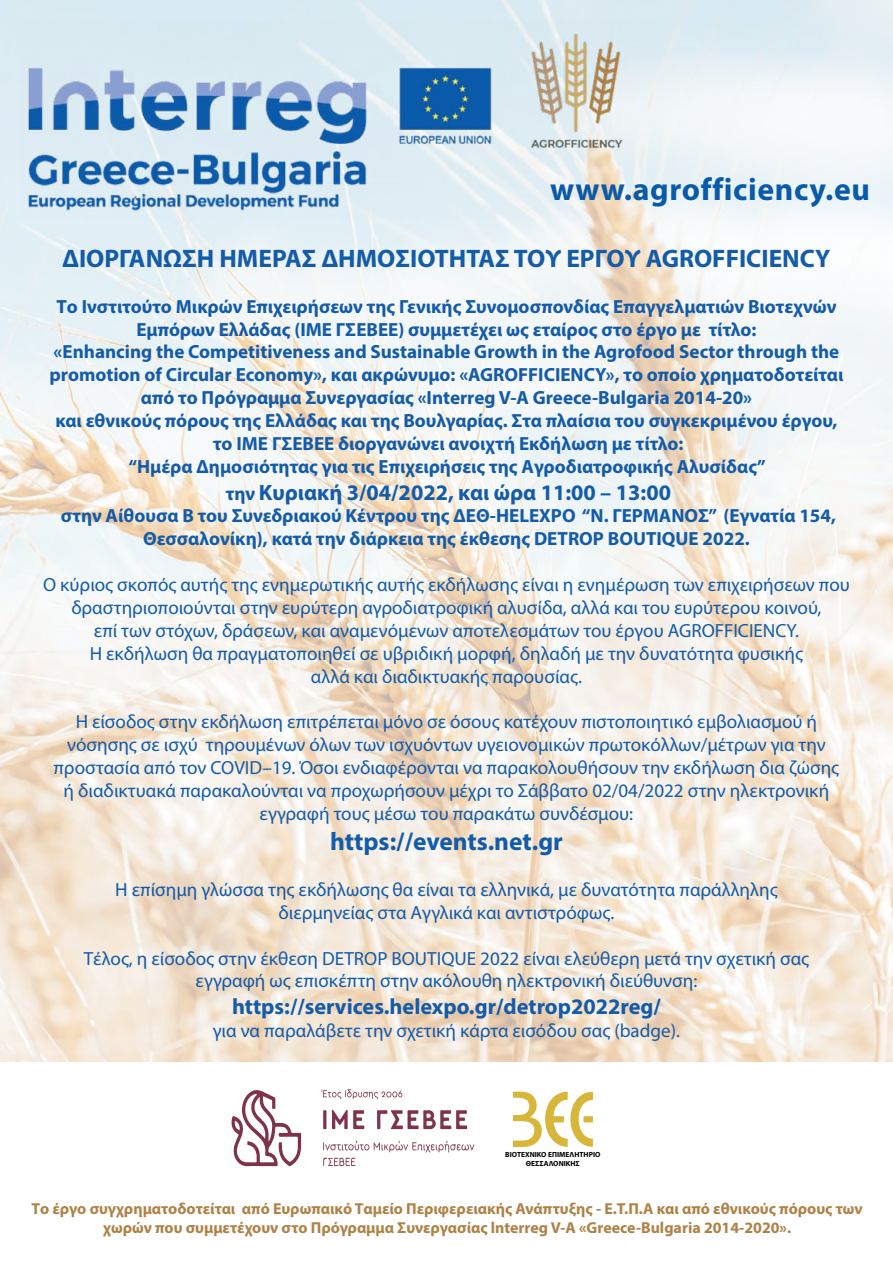
<style>
.page{position:relative;width:893px;height:1263px;background:#fff}
.page>*{position:absolute;margin:0;border:0;box-sizing:border-box;transform-origin:0 0}
.t1{font:700 31.8px "Myriad Pro";letter-spacing:.02em;color:#0a5aaa}
.t2{font:700 25.35px "Myriad Pro";color:#145ba8}
.t3{font:700 22.2px "Myriad Pro";color:#145ba8}
.t4{font:19.05px/22.8px "Myriad Pro";color:#145ba8;text-align:center}
.t5{font:700 19.05px/22.8px "Myriad Pro";color:#145ba8;text-align:center}
.t6{font:700 15.9px/19px "Myriad Pro";color:#af8146;text-align:center}
.t7{font:700 7.5px/9px "Myriad Pro";color:#000;text-align:center}
.s1{font-size:19.05px}
</style>
<div class="page">
<img style="left:0;top:0;width:893px;height:1061px">
<img style="left:20px;top:22px;width:643px;height:198px">
<svg style="left:231px;top:1090px;width:71px;height:77px"></svg>
<svg style="left:377px;top:1110px;width:91px;height:19px"></svg>
<svg style="left:323px;top:1110px;width:42px;height:19px"></svg>
<svg style="left:323px;top:1141px;width:151px;height:25px"></svg>
<svg style="left:321px;top:1089px;width:82px;height:10px"></svg>
<svg style="left:513px;top:1091px;width:80px;height:56px"></svg>
<h1 class="t1" style="left:550px;top:168px;width:322px">www.agrofficiency.eu</h1>
<h2 class="t2" style="left:63px;top:242px;width:769px">ΔΙΟΡΓΑΝΩΣΗ ΗΜΕΡΑΣ ΔΗΜΟΣΙΟΤΗΤΑΣ ΤΟΥ ΕΡΓΟΥ AGROFFICIENCY</h2>
<p class="t5" style="left:50px;top:294px;width:795px">Το Ινστιτούτο Μικρών Επιχειρήσεων της Γενικής Συνομοσπονδίας Επαγγελματιών Βιοτεχνών Εμπόρων Ελλάδας (ΙΜΕ ΓΣΕΒΕΕ) συμμετέχει ως εταίρος στο έργο με τίτλο:<br>«Enhancing the Competitiveness and Sustainable Growth in the Agrofood Sector through the promotion of Circular Economy», και ακρώνυμο: «AGROFFICIENCY», το οποίο χρηματοδοτείται από το Πρόγραμμα Συνεργασίας «Interreg V-A Greece-Bulgaria 2014-20»<br>και εθνικούς πόρους της Ελλάδας και της Βουλγαρίας. Στα πλαίσια του συγκεκριμένου έργου, το ΙΜΕ ΓΣΕΒΕΕ διοργανώνει ανοιχτή Εκδήλωση με τίτλο:<br>“Ημέρα Δημοσιότητας για τις Επιχειρήσεις της Αγροδιατροφικής Αλυσίδας”</p>
<p class="t3" style="left:226px;top:478px;width:447px"><span class="s1">την</span> Κυριακή 3/04/2022, και ώρα 11:00 – 13:00</p>
<p class="t5" style="left:61px;top:504px;width:777px">στην Αίθουσα Β του Συνεδριακού Κέντρου της ΔΕΘ-HELEXPO “Ν. ΓΕΡΜΑΝΟΣ” (Εγνατία 154,<br>Θεσσαλονίκη), κατά την διάρκεια της έκθεσης DETROP BOUTIQUE 2022.</p>
<p class="t4" style="left:43px;top:573px;width:808px">Ο κύριος σκοπός αυτής της ενημερωτικής αυτής εκδήλωσης είναι η ενημέρωση των επιχειρήσεων που δραστηριοποιούνται στην ευρύτερη αγροδιατροφική αλυσίδα, αλλά και του ευρύτερου κοινού,<br>επί των στόχων, δράσεων, και αναμενόμενων αποτελεσμάτων του έργου AGROFFICIENCY.<br>Η εκδήλωση θα πραγματοποιηθεί σε υβριδική μορφή, δηλαδή με την δυνατότητα φυσικής<br>αλλά και διαδικτυακής παρουσίας.</p>
<p class="t4" style="left:54px;top:710px;width:787px">Η είσοδος στην εκδήλωση επιτρέπεται μόνο σε όσους κατέχουν πιστοποιητικό εμβολιασμού ή νόσησης σε ισχύ τηρουμένων όλων των ισχυόντων υγειονομικών πρωτοκόλλων/μέτρων για την προστασία από τον COVID–19. Όσοι ενδιαφέρονται να παρακολουθήσουν την εκδήλωση δια ζώσης ή διαδικτυακά παρακαλούνται να προχωρήσουν μέχρι το Σάββατο 02/04/2022 στην ηλεκτρονική εγγραφή τους μέσω του παρακάτω συνδέσμου:</p>
<h2 class="t2" style="left:330px;top:825px;width:234px">https://events.net.gr</h2>
<p class="t4" style="left:115px;top:878px;width:664px">Η επίσημη γλώσσα της εκδήλωσης θα είναι τα ελληνικά, με δυνατότητα παράλληλης διερμηνείας στα Αγγλικά και αντιστρόφως.</p>
<p class="t4" style="left:84px;top:946px;width:727px">Τέλος, η είσοδος στην έκθεση DETROP BOUTIQUE 2022 είναι ελεύθερη μετά την σχετική σας εγγραφή ως επισκέπτη στην ακόλουθη ηλεκτρονική διεύθυνση:</p>
<p class="t3" style="left:232px;top:992px;width:430px">https://services.helexpo.gr/detrop2022reg/</p>
<p class="t4" style="left:213px;top:1019px;width:469px">για να παραλάβετε την σχετική κάρτα εισόδου σας (badge).</p>
<p class="t7" style="left:505px;top:1149px;width:97px">ΒΙΟΤΕΧΝΙΚΟ ΕΠΙΜΕΛΗΤΗΡΙΟ<br>ΘΕΣΣΑΛΟΝΙΚΗΣ</p>
<p class="t6" style="left:32px;top:1198px;width:833px">Το έργο συγχρηματοδοτείται από Ευρωπαικό Ταμείο Περιφερειακής Ανάπτυξης - Ε.Τ.Π.Α και από εθνικούς πόρους των χωρών που συμμετέχουν στο Πρόγραμμα Συνεργασίας lnterreg V-A «Greece-Bulgaria 2014-2020».</p>
</div>
